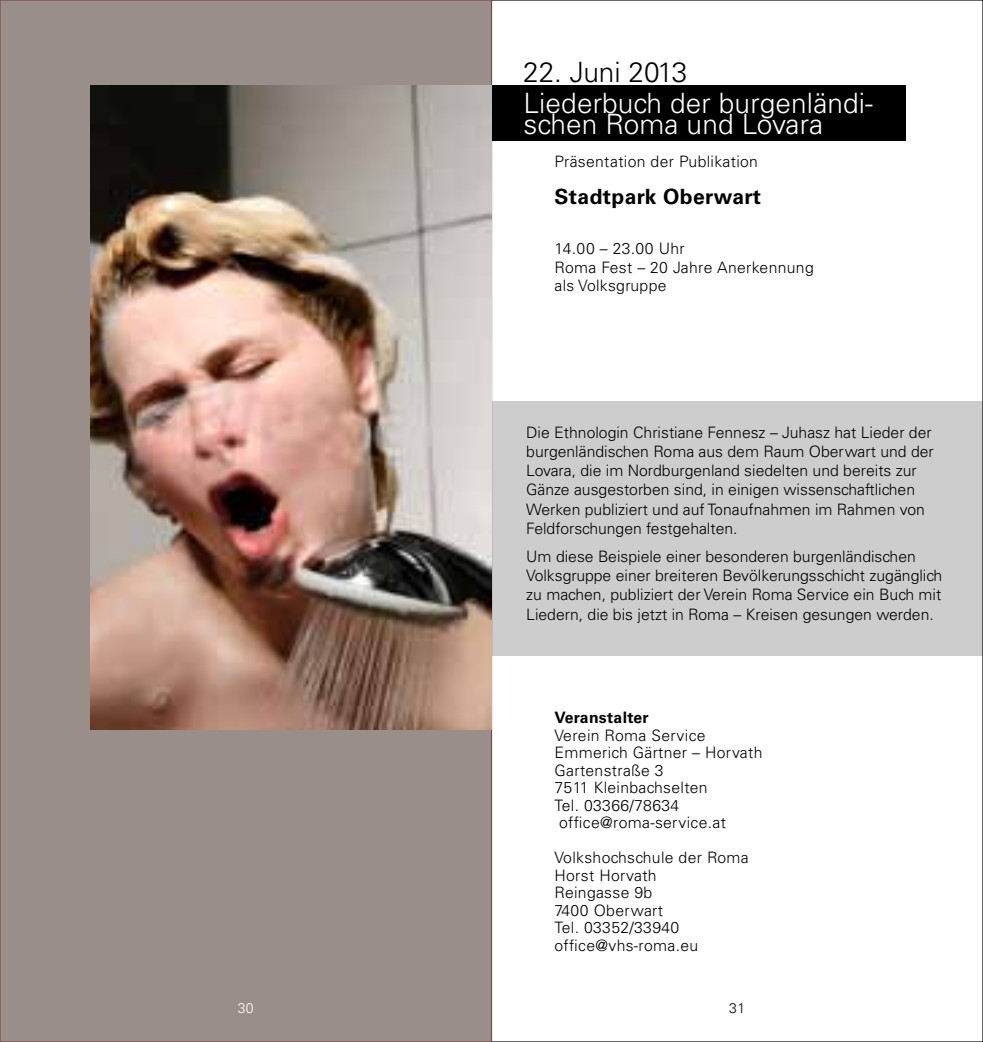
<style>
.page{position:relative;width:983px;height:1042px;background:#fff}
.page>*{position:absolute;margin:0;border:0;box-sizing:border-box;transform-origin:0 0}
.t1{font:300 28px/21px "Univers";letter-spacing:.005em;color:#fff}
.t2{font:300 28px "Univers";color:#000}
.t3{font:700 21px "Univers";letter-spacing:.02em;color:#000}
.t4{font:300 15.75px/19.2px "Univers";color:#000}
.t5{font:300 15.75px/17.5px "Univers";letter-spacing:.02em;color:#000}
.t6{font:700 15.75px "Univers";letter-spacing:.02em;color:#000}
.t7{font:300 14px "Univers";color:#fff}
.t8{font:300 14px "Univers";color:#000}
</style>
<div class="page">
<div style="left:491px;top:85px;width:414px;height:56px;background:#000"></div>
<div style="left:491px;top:402px;width:491px;height:254px;background:#cdcdcd"></div>
<div style="left:0;top:0;width:491px;height:1042px;background:#998e89"></div>
<img style="left:91px;top:86px;width:400px;height:643px">
<h1 class="t2" style="left:523px;top:55px;width:166px">22. Juni 2013</h1>
<h1 class="t1" style="left:523px;top:93px;width:351px">Liederbuch der burgenländi&shy;schen Roma und Lovara</h1>
<p class="t5" style="left:554px;top:153px;width:205px">Präsentation der Publikation</p>
<h2 class="t3" style="left:554px;top:185px;width:208px">Stadtpark Oberwart</h2>
<p class="t5" style="left:554px;top:240px;width:261px;line-height:18.4px">14.00 – 23.00 Uhr<br>Roma Fest – 20 Jahre Anerkennung als Volksgruppe</p>
<p class="t4" style="left:526px;top:422px;width:409px">Die Ethnologin Christiane Fennesz – Juhasz hat Lieder der burgenländischen Roma aus dem Raum Oberwart und der Lovara, die im Nordburgenland siedelten und bereits zur Gänze ausgestorben sind, in einigen wissenschaftlichen Werken publiziert und auf Tonaufnahmen im Rahmen von Feldforschungen festgehalten.</p>
<p class="t4" style="left:526px;top:546px;width:417px">Um diese Beispiele einer besonderen burgenländischen Volksgruppe einer breiteren Bevölkerungsschicht zugänglich zu machen, publiziert der Verein Roma Service ein Buch mit Liedern, die bis jetzt in Roma – Kreisen gesungen werden.</p>
<p class="t6" style="left:554px;top:708px;width:96px">Veranstalter</p>
<p class="t5" style="left:554px;top:726px;width:209px">Verein Roma Service<br>Emmerich Gärtner – Horvath<br>Gartenstraße 3<br>7511 Kleinbachselten<br>Tel. 03366/78634 office@roma-service.at</p>
<p class="t5" style="left:554px;top:849px;width:196px">Volkshochschule der Roma<br>Horst Horvath<br>Reingasse 9b<br>7400 Oberwart<br>Tel. 03352/33940 office@vhs-roma.eu</p>
<p class="t7" style="left:238px;top:1000px;width:17px">30</p>
<p class="t8" style="left:729px;top:1000px;width:17px">31</p>
</div>
